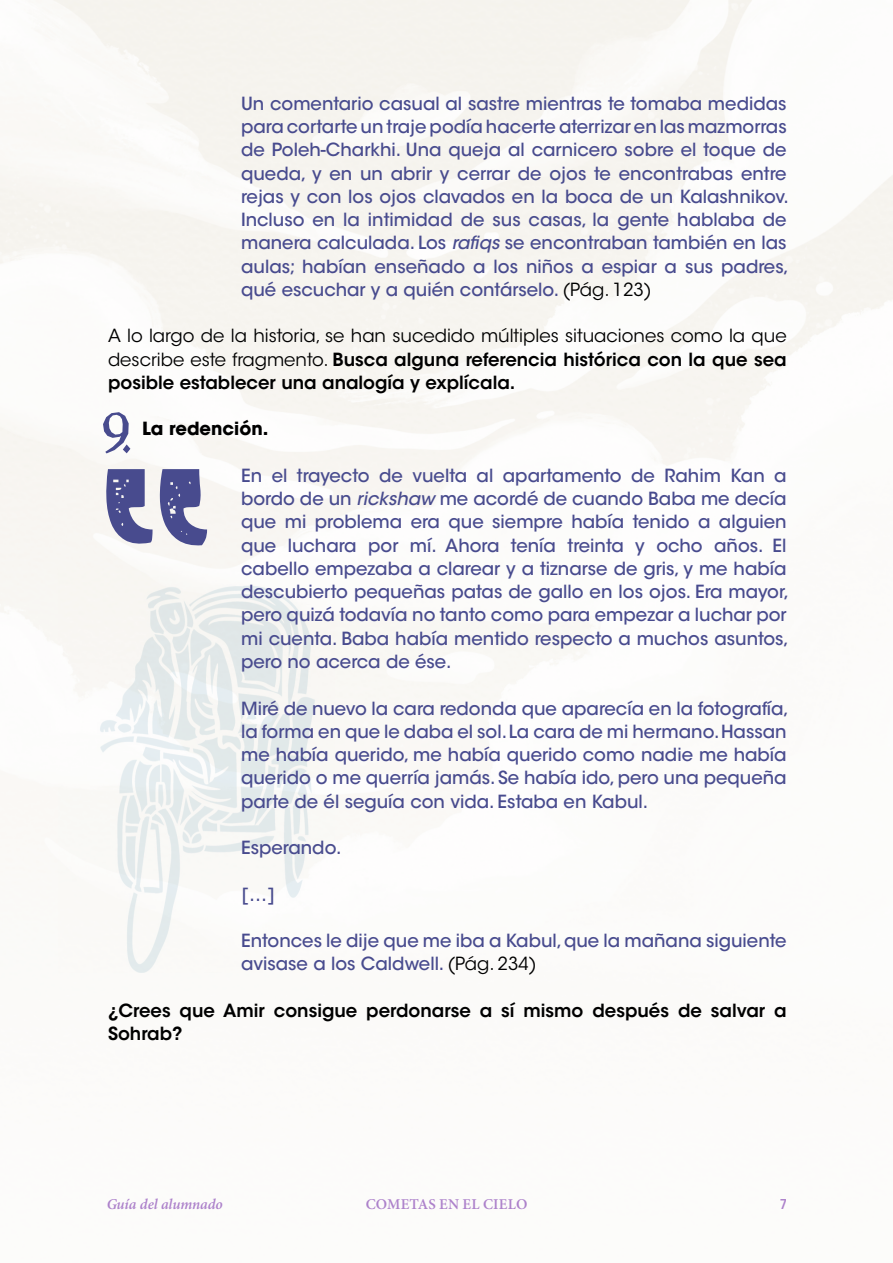
<style>
.page{position:relative;width:893px;height:1263px;background:#fff}
.page>*{position:absolute;margin:0;border:0;box-sizing:border-box;transform-origin:0 0}
.t1{font:700 60px "Berylium";color:#484b8e}
.t2{font:500 18px/23.2px "ITC Avant Garde Std";color:#484b8e}
.t3{font:18px/23.2px "ITC Avant Garde Std";color:#000;text-align:justify}
.t4{font:600 18px/23.2px "ITC Avant Garde Std";color:#000}
.t5{font:700 18px "ITC Avant Garde Std";color:#000}
.t6{font:600 15px "Minion Pro";letter-spacing:.01em;color:#9963bf}
.t7{font:italic 600 15px "Minion Pro";letter-spacing:-.01em;color:#9963bf}
.t8{font:600 condensed 13.5px "ITC Avant Garde Std";color:#9963bf}
.s1{font-style:italic}
.s2{font-weight:400;color:#000}
.s3{font-weight:600}
</style>
<div class="page">
<img style="left:58px;top:571px;width:276px;height:402px">
<svg style="left:106px;top:469px;width:101px;height:77px"></svg>
<p class="t2" style="left:241px;top:92px;width:549px">Un comentario casual al sastre mientras te tomaba medidas para cortarte un traje podía hacerte aterrizar en las mazmorras de Poleh-Charkhi. Una queja al carnicero sobre el toque de queda, y en un abrir y cerrar de ojos te encontrabas entre rejas y con los ojos clavados en la boca de un Kalashnikov.<br>Incluso en la intimidad de sus casas, la gente hablaba de manera calculada. Los <span class="s1">rafiqs</span> se encontraban también en las aulas; habían enseñado a los niños a espiar a sus padres, qué escuchar y a quién contárselo. <span class="s2">(Pág. 123)</span></p>
<p class="t3" style="left:108px;top:324px;width:680px">A lo largo de la historia, se han sucedido múltiples situaciones como la que describe este fragmento. <span class="s3">Busca alguna referencia histórica con la que sea posible establecer una analogía y explícala.</span></p>
<p class="t5" style="left:142px;top:417px;width:128px">La redención.</p>
<p class="t2" style="left:241px;top:464px;width:549px">En el trayecto de vuelta al apartamento de Rahim Kan a bordo de un <span class="s1">rickshaw</span> me acordé de cuando Baba me decía que mi problema era que siempre había tenido a alguien que luchara por mí. Ahora tenía treinta y ocho años. El cabello empezaba a clarear y a tiznarse de gris, y me había descubierto pequeñas patas de gallo en los ojos. Era mayor, pero quizá todavía no tanto como para empezar a luchar por mi cuenta. Baba había mentido respecto a muchos asuntos, pero no acerca de ése.</p>
<p class="t2" style="left:241px;top:696px;width:549px">Miré de nuevo la cara redonda que aparecía en la fotografía, la forma en que le daba el sol. La cara de mi hermano. Hassan me había querido, me había querido como nadie me había querido o me querría jamás. Se había ido, pero una pequeña parte de él seguía con vida. Estaba en Kabul.</p>
<p class="t2" style="left:241px;top:836px;width:102px">Esperando.</p>
<p class="t2" style="left:241px;top:882px;width:36px">[…]</p>
<p class="t2" style="left:241px;top:929px;width:547px">Entonces le dije que me iba a Kabul, que la mañana siguiente avisase a los Caldwell. <span class="s2">(Pág. 234)</span></p>
<p class="t4" style="left:108px;top:998px;width:680px">¿Crees que Amir consigue perdonarse a sí mismo después de salvar a<br>Sohrab?</p>
<h1 class="t1" style="left:102px;top:396px;width:33px">9.</h1>
<p class="t7" style="left:106px;top:1195px;width:118px">Guía del alumnado</p>
<p class="t6" style="left:366px;top:1195px;width:163px">COMETAS EN EL CIELO</p>
<p class="t8" style="left:779px;top:1196px;width:9px">7</p>
</div>
